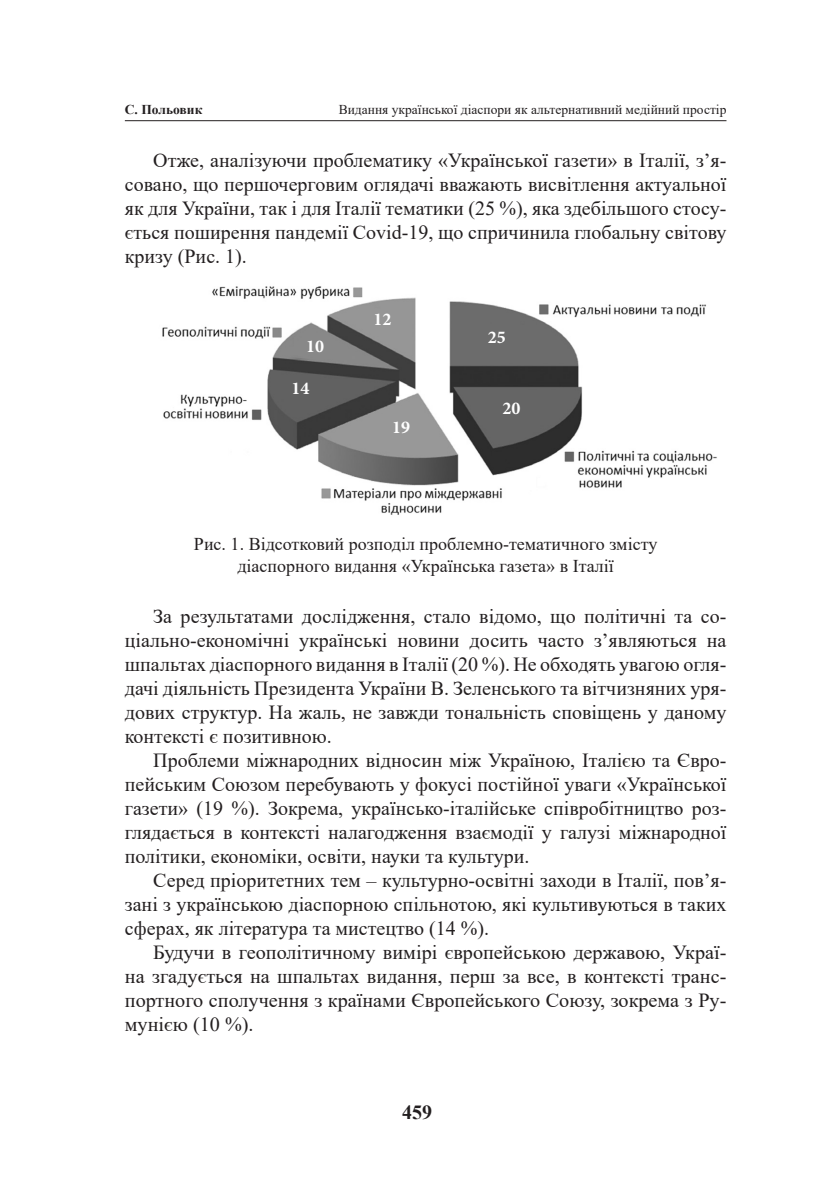
<style>
.page{position:relative;width:840px;height:1191px;background:#fff}
.page>*{position:absolute;margin:0;border:0;box-sizing:border-box;transform-origin:0 0}
.Обычный{font:20px/24px "Times New Roman";color:#231f20;text-align:justify}
.t1{font:700 20px "Times New Roman";color:#231f20}
.t2{font:18px/22px "Times New Roman";color:#231f20;text-align:center}
.t3{font:700 18px "Minion Pro";color:#fff}
.t4{font:13.6px "Times New Roman";color:#231f20}
.t5{font:700 13.6px "Times New Roman";color:#231f20}
</style>
<div class="page">
<hr style="left:125px;top:120px;width:601px;height:1px;background:#231f20">
<img style="left:162px;top:286px;width:555px;height:229px">
<p class="t5" style="left:125px;top:100px;width:79px">С. Польовик</p>
<p class="t4" style="left:338px;top:100px;width:389px">Видання української діаспори як альтернативний медійний простір</p>
<p class="Обычный" style="left:125px;top:148px;width:602px;text-indent:28px">Отже, аналізуючи проблематику «Української газети» в Італії, з’я&shy;совано, що першочерговим оглядачі вважають висвітлення актуальної як для України, так і для Італії тематики (25 %), яка здебільшого стосу&shy;ється поширення пандемії Covid-19, що спричинила глобальну світову кризу (Рис. 1).</p>
<p class="t3" style="left:306px;top:335px;width:19px">10</p>
<p class="t3" style="left:291px;top:377px;width:19px">14</p>
<p class="t3" style="left:373px;top:308px;width:19px">12</p>
<p class="t3" style="left:392px;top:416px;width:19px">19</p>
<p class="t3" style="left:487px;top:326px;width:19px">25</p>
<p class="t3" style="left:502px;top:398px;width:20px">20</p>
<p class="t2" style="left:194px;top:532px;width:464px">Рис. 1. Відсотковий розподіл проблемно-тематичного змісту діаспорного видання «Українська газета» в Італії</p>
<p class="Обычный" style="left:125px;top:604px;width:602px;text-indent:28px">За результатами дослідження, стало відомо, що політичні та со&shy;ціально-економічні українські новини досить часто з’являються на шпальтах діаспорного видання в Італії (20 %). Не обходять увагою огля&shy;дачі діяльність Президента України В. Зеленського та вітчизняних уря&shy;дових структур. На жаль, не завжди тональність сповіщень у даному контексті є позитивною.</p>
<p class="Обычный" style="left:125px;top:748px;width:602px;text-indent:28px">Проблеми міжнародних відносин між Україною, Італією та Євро&shy;пейським Союзом перебувають у фокусі постійної уваги «Української газети» (19 %). Зокрема, українсько-італійське співробітництво роз&shy;глядається в контексті налагодження взаємодії у галузі міжнародної політики, економіки, освіти, науки та культури.</p>
<p class="Обычный" style="left:125px;top:868px;width:602px;text-indent:28px">Серед пріоритетних тем – культурно-освітні заходи в Італії, пов’я&shy;зані з українською діаспорною спільнотою, які культивуються в таких сферах, як література та мистецтво (14 %).</p>
<p class="Обычный" style="left:125px;top:940px;width:602px;text-indent:28px">Будучи в геополітичному вимірі європейською державою, Украї&shy;на згадується на шпальтах видання, перш за все, в контексті транс&shy;портного сполучення з країнами Європейського Союзу, зокрема з Ру&shy;мунією (10 %).</p>
<p class="t1" style="left:402px;top:1098px;width:31px">459</p>
</div>
